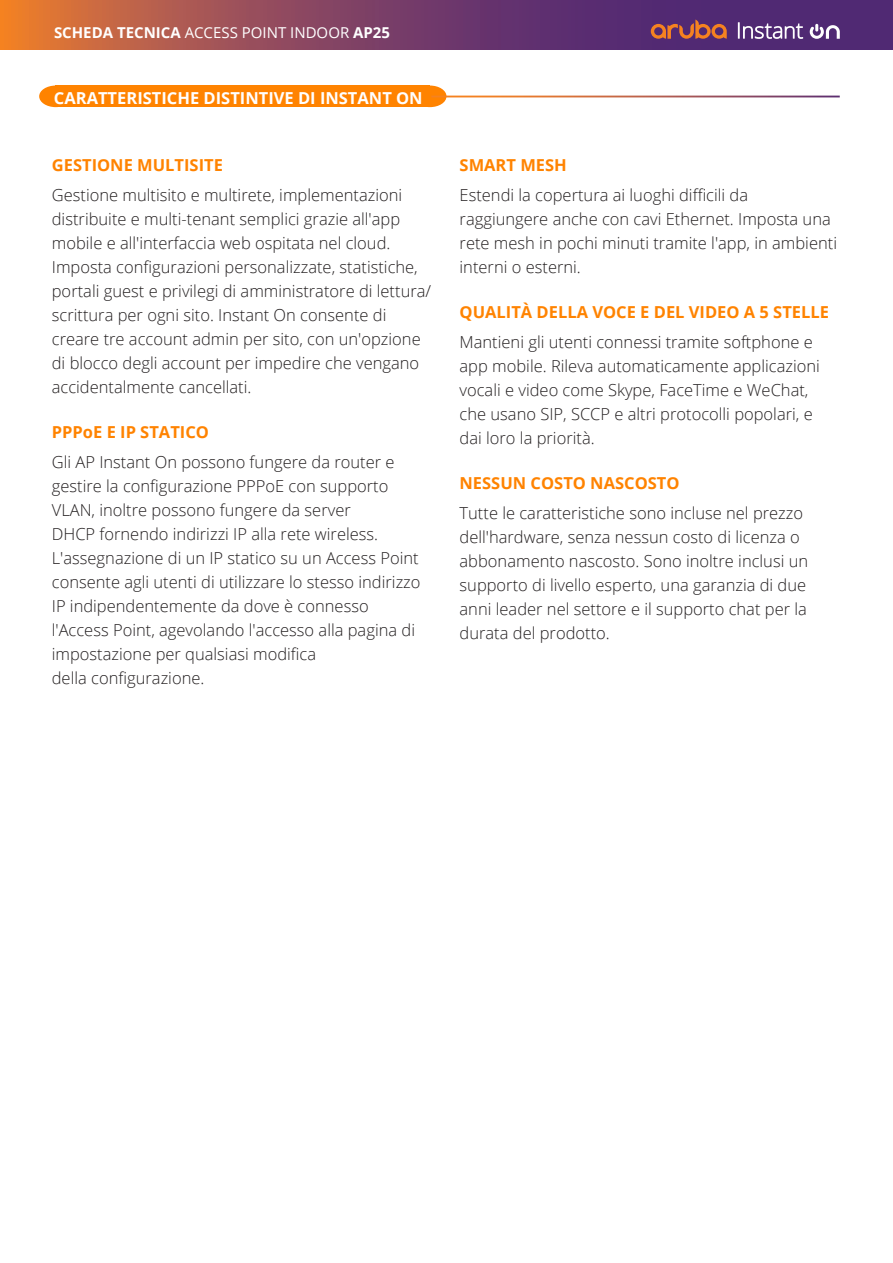
<style>
.page{position:relative;width:893px;height:1263px;background:#fff}
.page>*{position:absolute;margin:0;border:0;box-sizing:border-box;transform-origin:0 0}
.Body_Text_11_16_Open{font:300 16.5px/24px "Open Sans";color:#231f20}
.Body_Head_11_16_Oran{font:700 16.5px "Open Sans";color:#ff8300}
.Body__Head_11_14_Bol{font:700 16.5px "Open Sans";color:#fff}
.t1{font:700 15px "Open Sans";color:#fff}
.s1{font-weight:400}
</style>
<div class="page">
<svg style="left:0;top:0;width:892px;height:49px;background:#824360"></svg>
<hr style="left:892px;top:0;width:1px;height:49px;background:#502973">
<svg style="left:651px;top:20px;width:76px;height:19px"></svg>
<svg style="left:810px;top:24px;width:30px;height:15px"></svg>
<svg style="left:738px;top:22px;width:65px;height:17px"></svg>
<div style="left:413px;top:86px;width:33px;height:21px;background:#ff8300;border-radius:50%"></div>
<div style="left:39px;top:86px;width:33px;height:21px;background:#ff8300;border-radius:50%"></div>
<div style="left:56px;top:86px;width:374px;height:21px;background:#ff8300"></div>
<hr style="left:431px;top:96px;width:409px;height:1px;background:#fff">
<p class="t1" style="left:54px;top:22px;width:338px">SCHEDA TECNICA <span class="s1">ACCESS POINT INDOOR</span> AP25</p>
<p class="Body__Head_11_14_Bol" style="left:54px;top:86px;width:370px">CARATTERISTICHE DISTINTIVE DI INSTANT ON</p>
<p class="Body_Head_11_16_Oran" style="left:52px;top:153px;width:173px">GESTIONE MULTISITE</p>
<p class="Body_Text_11_16_Open" style="left:52px;top:183px;width:381px">Gestione multisito e multirete, implementazioni distribuite e multi-tenant semplici grazie all'app mobile e all'interfaccia web ospitata nel cloud.<br>Imposta configurazioni personalizzate, statistiche, portali guest e privilegi di amministratore di lettura/ scrittura per ogni sito. Instant On consente di creare tre account admin per sito, con un'opzione di blocco degli account per impedire che vengano accidentalmente cancellati.</p>
<p class="Body_Head_11_16_Oran" style="left:52px;top:420px;width:159px">PPPoE E IP STATICO</p>
<p class="Body_Text_11_16_Open" style="left:52px;top:450px;width:370px">Gli AP Instant On possono fungere da router e gestire la configurazione PPPoE con supporto VLAN, inoltre possono fungere da server<br>DHCP fornendo indirizzi IP alla rete wireless.<br>L'assegnazione di un IP statico su un Access Point consente agli utenti di utilizzare lo stesso indirizzo IP indipendentemente da dove è connesso l'Access Point, agevolando l'accesso alla pagina di impostazione per qualsiasi modifica<br>della configurazione.</p>
<p class="Body_Head_11_16_Oran" style="left:460px;top:153px;width:109px">SMART MESH</p>
<p class="Body_Text_11_16_Open" style="left:460px;top:183px;width:379px">Estendi la copertura ai luoghi difficili da raggiungere anche con cavi Ethernet. Imposta una rete mesh in pochi minuti tramite l'app, in ambienti interni o esterni.</p>
<p class="Body_Head_11_16_Oran" style="left:460px;top:300px;width:371px">QUALITÀ DELLA VOCE E DEL VIDEO A 5 STELLE</p>
<p class="Body_Text_11_16_Open" style="left:460px;top:330px;width:362px">Mantieni gli utenti connessi tramite softphone e app mobile. Rileva automaticamente applicazioni vocali e video come Skype, FaceTime e WeChat, che usano SIP, SCCP e altri protocolli popolari, e dai loro la priorità.</p>
<p class="Body_Head_11_16_Oran" style="left:460px;top:471px;width:222px">NESSUN COSTO NASCOSTO</p>
<p class="Body_Text_11_16_Open" style="left:460px;top:501px;width:350px">Tutte le caratteristiche sono incluse nel prezzo dell'hardware, senza nessun costo di licenza o abbonamento nascosto. Sono inoltre inclusi un supporto di livello esperto, una garanzia di due anni leader nel settore e il supporto chat per la durata del prodotto.</p>
</div>
